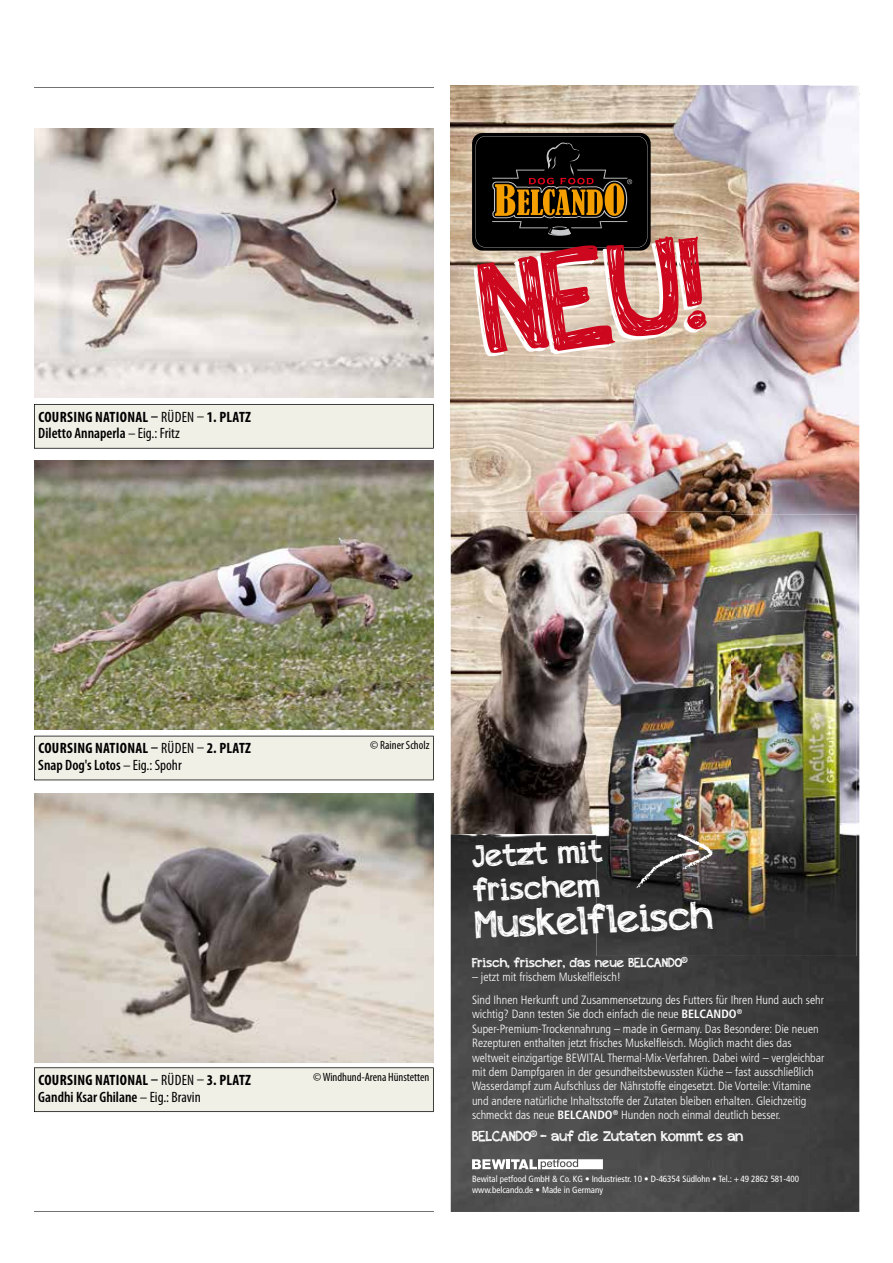
<style>
.page{position:relative;width:893px;height:1263px;background:#fff}
.page>*{position:absolute;margin:0;border:0;box-sizing:border-box;transform-origin:0 0}
.t1{font:137.7px "appleberry";color:#fff}
.t2{font:39.6px "appleberry";color:#fff}
.t3{font:31.8px "appleberry";color:#fff}
.t4{font:31.35px "appleberry";color:#fff}
.t5{font:700 condensed 15px/16.5px "Myriad Pro";letter-spacing:.02em;color:#000}
.t6{font:14.55px "appleberry 150908";color:#fff}
.t7{font:13.2px "appleberry 150908";color:#fff}
.t8{font:300 condensed 12px/14.4px "Frutiger";color:#fff}
.t9{font:condensed 12px "Myriad Pro";color:#000}
.t10{font:condensed 9px/10.8px "Frutiger";color:#fff}
.s1{font-weight:600}
.s2{font-weight:400}
.s3{font-weight:700}
</style>
<div class="page">
<svg style="left:34px;top:404px;width:400px;height:45px;background:#e7e6dd"></svg>
<img style="left:34px;top:129px;width:400px;height:269px">
<img style="left:34px;top:460px;width:400px;height:270px">
<img style="left:34px;top:793px;width:400px;height:269px">
<div style="left:34px;top:736px;width:400px;height:44px;background:#f1f0e7"></div>
<svg style="left:34px;top:1067px;width:400px;height:45px;background:#e7e6dd"></svg>
<hr style="left:34px;top:1211px;width:400px;height:1px;background:#707172">
<hr style="left:34px;top:87px;width:400px;height:1px;background:#707172">
<img style="left:451px;top:86px;width:357px;height:428px">
<img style="left:808px;top:86px;width:51px;height:1126px">
<img style="left:451px;top:834px;width:152px;height:378px">
<img style="left:603px;top:956px;width:206px;height:256px">
<img style="left:451px;top:511px;width:279px;height:323px">
<img style="left:597px;top:514px;width:259px;height:442px">
<img style="left:597px;top:514px;width:133px;height:320px">
<svg style="left:472px;top:133px;width:179px;height:118px;background:#181716"></svg>
<svg style="left:476px;top:136px;width:171px;height:111px;background:#271b09"></svg>
<svg style="left:636px;top:834px;width:77px;height:54px;background:#57524e"></svg>
<svg style="left:472px;top:1159px;width:131px;height:10px"></svg>
<p class="t5" style="left:38px;top:409px;width:214px">COURSING NATIONAL <span class="s1">–</span> <span class="s2">RÜDEN –</span> 1. PLATZ<br><span class="s1">Diletto Annaperla</span> <span class="s2">– Eig.: Fritz</span></p>
<h1 class="t1" style="left:467px;top:220px;width:227px;rotate:-7deg">NEU!</h1>
<p class="t5" style="left:38px;top:740px;width:214px">COURSING NATIONAL <span class="s1">–</span> <span class="s2">RÜDEN –</span> 2. PLATZ<br><span class="s1">Snap Dog's Lotos</span> <span class="s2">– Eig.: Spohr</span></p>
<p class="t9" style="left:370px;top:738px;width:61px">© Rainer Scholz</p>
<p class="t5" style="left:38px;top:1072px;width:214px">COURSING NATIONAL <span class="s1">–</span> <span class="s2">RÜDEN –</span> 3. PLATZ<br><span class="s1">Gandhi Ksar Ghilane</span> <span class="s2">– Eig.: Bravin</span></p>
<p class="t9" style="left:313px;top:1070px;width:118px">© Windhund-Arena Hünstetten</p>
<h3 class="t4" style="left:472px;top:835px;width:132px;rotate:-2deg">Jetzt mit</h3>
<h3 class="t3" style="left:473px;top:868px;width:128px;rotate:-2deg">frischem</h3>
<h2 class="t2" style="left:474px;top:897px;width:239px;rotate:-2deg">Muskelfleisch</h2>
<p class="t7" style="left:472px;top:953px;width:216px">Frisch, frischer, das neue BELCANDO<sup>®</sup></p>
<p class="t8" style="left:472px;top:966px;width:353px;line-height:23px">– jetzt mit frischem Muskelfleisch!<br>Sind Ihnen Herkunft und Zusammensetzung des Futters für Ihren Hund auch sehr</p>
<p class="t8" style="left:472px;top:1007px;width:354px">wichtig? Dann testen Sie doch einfach die neue <span class="s3">BELCANDO</span><sup>® </sup>Super-Premium-Trockennahrung – made in Germany. Das Besondere: Die neuen Rezepturen enthalten jetzt frisches Muskelfleisch. Möglich macht dies das weltweit einzigartige BEWITAL Thermal-Mix-Verfahren. Dabei wird – vergleichbar mit dem Dampfgaren in der gesundheitsbewussten Küche – fast ausschließlich Wasserdampf zum Aufschluss der Nährstoffe eingesetzt. Die Vorteile: Vitamine und andere natürliche Inhaltsstoffe der Zutaten bleiben erhalten. Gleichzeitig schmeckt das neue <span class="s3">BELCANDO</span><sup>®</sup> Hunden noch einmal deutlich besser.</p>
<p class="t6" style="left:472px;top:1126px;width:273px">BELCANDO<sup>®</sup> – auf die Zutaten kommt es an</p>
<p class="t10" style="left:472px;top:1173px;width:329px">Bewital petfood GmbH &amp; Co. KG • Industriestr. 10 • D-46354 Südlohn • Tel.: +49 2862 581-400 www.belcando.de • Made in Germany</p>
</div>
